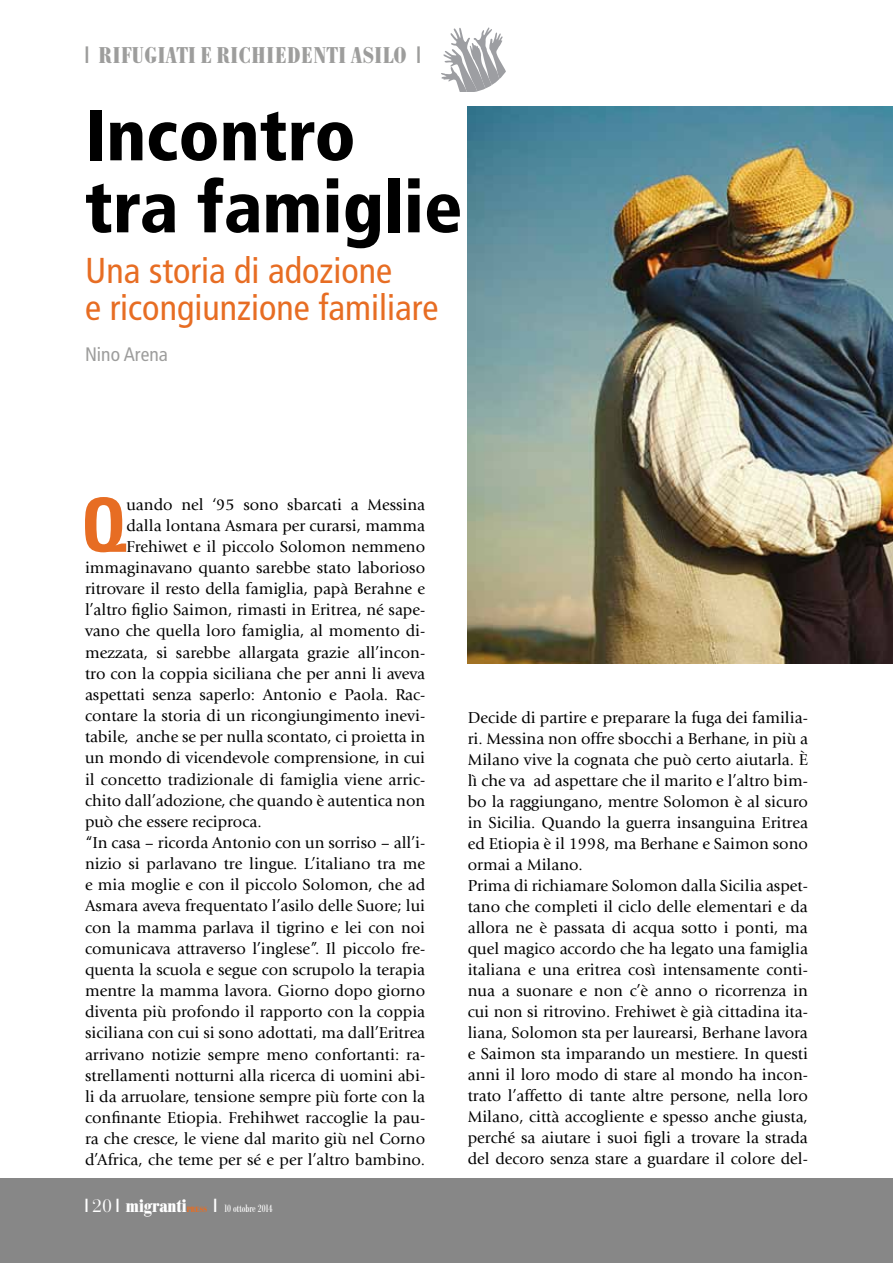
<style>
.page{position:relative;width:893px;height:1263px;background:#fff}
.page>*{position:absolute;margin:0;border:0;box-sizing:border-box;transform-origin:0 0}
.t1{font:700 condensed 74.7px "Univers";color:#e76d23}
.t2{font:900 condensed 72px/72px "Frutiger";color:#000}
.t3{font:condensed 36px/37.5px "Frutiger";color:#e76d23}
.t4{font:700 condensed 22.5px "Bodoni BE";letter-spacing:.04em;color:#9d9d9c}
.t5{font:condensed 19.5px "Frutiger";color:#9d9d9c}
.t6{font:700 condensed 18px "Bodoni BE";color:#fff}
.t7{font:16.5px/21px "Giovanni";color:#000}
.t8{font:condensed 10.5px "Bodoni BE";color:#fff}
.t9{font:700 condensed 7.5px "Bodoni BE";letter-spacing:.04em;color:#e76d23}
.s1{font-family:"False Positive BRK";font-weight:400;font-stretch:normal}
.s2{font-family:"Bauer Bodoni Std";font-weight:400;font-stretch:normal}
.s3{font-family:"False Positive BRK";font-stretch:normal;font-size:18px}
</style>
<div class="page">
<div style="left:0;top:1178px;width:893px;height:85px;background:#878787"></div>
<svg style="left:441px;top:27px;width:65px;height:65px"></svg>
<img style="left:468px;top:106px;width:425px;height:558px">
<h3 class="t4" style="left:85px;top:43px;width:337px"><span class="s1">1</span> RIFUGIATI E RICHIEDENTI ASILO <span class="s1">1</span></h3>
<h2 class="t2" style="left:85px;top:99px;width:379px">Incontro tra famiglie</h2>
<h3 class="t3" style="left:85px;top:252px;width:355px">Una storia di adozione<br>e ricongiunzione familiare</h3>
<p class="t5" style="left:85px;top:342px;width:84px">Nino Arena</p>
<h1 class="t1" style="left:81px;top:479px;width:47px">Q</h1>
<p class="t7" style="left:126px;top:494px;width:300px">uando nel ‘95 sono sbarcati a Messina</p>
<p class="t7" style="left:126px;top:515px;width:300px">dalla lontana Asmara per curarsi, mamma</p>
<p class="t7" style="left:126px;top:536px;width:300px">Frehiwet e il piccolo Solomon nemmeno</p>
<p class="t7" style="left:85px;top:557px;width:342px">immaginavano quanto sarebbe stato laborioso</p>
<p class="t7" style="left:85px;top:578px;width:342px">ritrovare il resto della famiglia, papà Berahne e</p>
<p class="t7" style="left:85px;top:600px;width:342px">l’altro figlio Saimon, rimasti in Eritrea, né sape-</p>
<p class="t7" style="left:85px;top:621px;width:342px">vano che quella loro famiglia, al momento di-</p>
<p class="t7" style="left:85px;top:642px;width:342px">mezzata, si sarebbe allargata grazie all’incon-</p>
<p class="t7" style="left:85px;top:663px;width:342px">tro con la coppia siciliana che per anni li aveva</p>
<p class="t7" style="left:85px;top:684px;width:342px">aspettati senza saperlo: Antonio e Paola. Rac-</p>
<p class="t7" style="left:85px;top:705px;width:342px">contare la storia di un ricongiungimento inevi-</p>
<p class="t7" style="left:85px;top:726px;width:342px">tabile, anche se per nulla scontato, ci proietta in</p>
<p class="t7" style="left:85px;top:748px;width:342px">un mondo di vicendevole comprensione, in cui</p>
<p class="t7" style="left:85px;top:769px;width:342px">il concetto tradizionale di famiglia viene arric-</p>
<p class="t7" style="left:85px;top:790px;width:342px">chito dall’adozione, che quando è autentica non</p>
<p class="t7" style="left:85px;top:811px;width:178px">può che essere reciproca.</p>
<p class="t7" style="left:85px;top:832px;width:342px">“In casa – ricorda Antonio con un sorriso – all’i-</p>
<p class="t7" style="left:85px;top:853px;width:342px">nizio si parlavano tre lingue. L’italiano tra me</p>
<p class="t7" style="left:85px;top:874px;width:342px">e mia moglie e con il piccolo Solomon, che ad</p>
<p class="t7" style="left:85px;top:896px;width:342px">Asmara aveva frequentato l’asilo delle Suore; lui</p>
<p class="t7" style="left:85px;top:917px;width:342px">con la mamma parlava il tigrino e lei con noi</p>
<p class="t7" style="left:85px;top:938px;width:342px">comunicava attraverso l’inglese”. Il piccolo fre-</p>
<p class="t7" style="left:85px;top:959px;width:342px">quenta la scuola e segue con scrupolo la terapia</p>
<p class="t7" style="left:85px;top:980px;width:342px">mentre la mamma lavora. Giorno dopo giorno</p>
<p class="t7" style="left:85px;top:1001px;width:342px">diventa più profondo il rapporto con la coppia</p>
<p class="t7" style="left:85px;top:1023px;width:342px">siciliana con cui si sono adottati, ma dall’Eritrea</p>
<p class="t7" style="left:85px;top:1044px;width:342px">arrivano notizie sempre meno confortanti: ra-</p>
<p class="t7" style="left:85px;top:1065px;width:342px">strellamenti notturni alla ricerca di uomini abi-</p>
<p class="t7" style="left:85px;top:1086px;width:342px">li da arruolare, tensione sempre più forte con la</p>
<p class="t7" style="left:85px;top:1107px;width:342px">confinante Etiopia. Frehihwet raccoglie la pau-</p>
<p class="t7" style="left:85px;top:1128px;width:342px">ra che cresce, le viene dal marito giù nel Corno</p>
<p class="t7" style="left:85px;top:1149px;width:342px">d’Africa, che teme per sé e per l’altro bambino.</p>
<p class="t6" style="left:85px;top:1196px;width:103px"><span class="s1">1</span> <span class="s2">20</span> <span class="s1">1</span> MIGRANTI</p>
<p class="t9" style="left:187px;top:1205px;width:22px">PRESS</p>
<p class="t8" style="left:214px;top:1203px;width:60px"><span class="s3">1</span> 10 ottobre 2014</p>
<p class="t7" style="left:468px;top:707px;width:342px">Decide di partire e preparare la fuga dei familia&shy;ri. Messina non offre sbocchi a Berhane, in più a Milano vive la cognata che può certo aiutarla. È lì che va ad aspettare che il marito e l’altro bim&shy;bo la raggiungano, mentre Solomon è al sicuro in Sicilia. Quando la guerra insanguina Eritrea ed Etiopia è il 1998, ma Berhane e Saimon sono ormai a Milano.<br>Prima di richiamare Solomon dalla Sicilia aspet&shy;tano che completi il ciclo delle elementari e da allora ne è passata di acqua sotto i ponti, ma quel magico accordo che ha legato una famiglia italiana e una eritrea così intensamente conti&shy;nua a suonare e non c’è anno o ricorrenza in cui non si ritrovino. Frehiwet è già cittadina ita&shy;liana, Solomon sta per laurearsi, Berhane lavora e Saimon sta imparando un mestiere. In questi anni il loro modo di stare al mondo ha incon&shy;trato l’affetto di tante altre persone, nella loro Milano, città accogliente e spesso anche giusta, perché sa aiutare i suoi figli a trovare la strada del decoro senza stare a guardare il colore del-</p>
</div>
